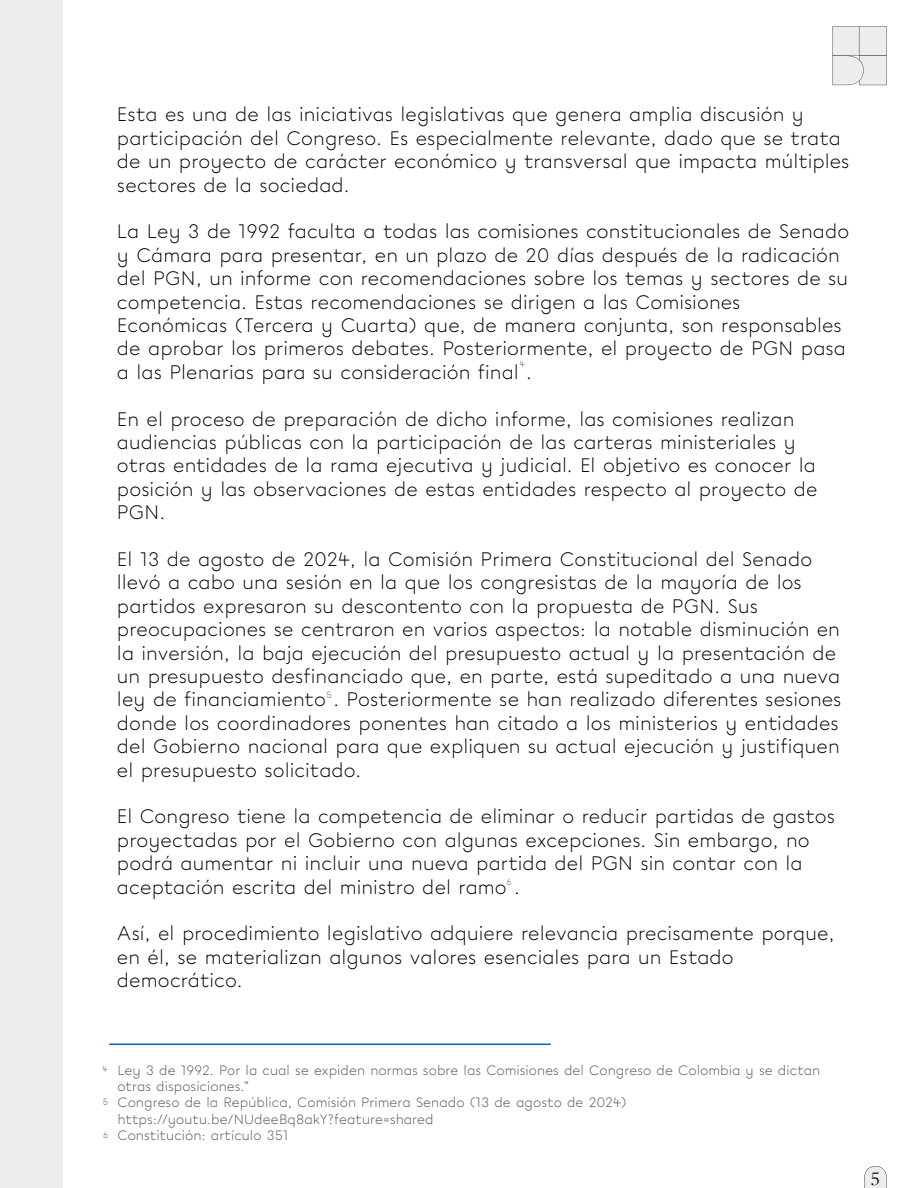
<style>
.page{position:relative;width:918px;height:1188px;background:#fff}
.page>*{position:absolute;margin:0;border:0;box-sizing:border-box;transform-origin:0 0}
.t1{font:300 19.5px/23.4px "Chromatica";letter-spacing:.005em;color:#000}
.t2{font:300 18px "Publico Banner Web";color:#000}
.t3{font:300 13.5px/16.2px "Chromatica";letter-spacing:.005em;color:#515151}
.t4{font:300 9px "Chromatica";color:#515151}
.t5{font:300 9px "Chromatica";color:#515151;scale:.96 1}
</style>
<div class="page">
<svg style="left:832px;top:26px;width:55px;height:59px;background:#e4e4e4"></svg>
<hr style="left:109px;top:1044px;width:442px;height:1px;background:#0164c8">
<svg style="left:864px;top:1166px;width:23px;height:22px"></svg>
<div style="left:0;top:0;width:63px;height:1188px;background:#ededed"></div>
<p class="t1" style="left:117px;top:103px;width:734px">Esta es una de las iniciativas legislativas que genera amplia discusión y participación del Congreso. Es especialmente relevante, dado que se trata de un proyecto de carácter económico y transversal que impacta múltiples sectores de la sociedad.</p>
<p class="t1" style="left:117px;top:220px;width:734px">La Ley 3 de 1992 faculta a todas las comisiones constitucionales de Senado y Cámara para presentar, en un plazo de 20 días después de la radicación del PGN, un informe con recomendaciones sobre los temas y sectores de su competencia. Estas recomendaciones se dirigen a las Comisiones Económicas (Tercera y Cuarta) que, de manera conjunta, son responsables de aprobar los primeros debates. Posteriormente, el proyecto de PGN pasa a las Plenarias para su consideración final .</p>
<p class="t1" style="left:117px;top:407px;width:702px">En el proceso de preparación de dicho informe, las comisiones realizan audiencias públicas con la participación de las carteras ministeriales y otras entidades de la rama ejecutiva y judicial. El objetivo es conocer la posición y las observaciones de estas entidades respecto al proyecto de PGN.</p>
<p class="t1" style="left:117px;top:547px;width:726px">El 13 de agosto de 2024, la Comisión Primera Constitucional del Senado llevó a cabo una sesión en la que los congresistas de la mayoría de los partidos expresaron su descontento con la propuesta de PGN. Sus preocupaciones se centraron en varios aspectos: la notable disminución en la inversión, la baja ejecución del presupuesto actual y la presentación de un presupuesto desfinanciado que, en parte, está supeditado a una nueva ley de financiamiento . Posteriormente se han realizado diferentes sesiones donde los coordinadores ponentes han citado a los ministerios y entidades del Gobierno nacional para que expliquen su actual ejecución y justifiquen el presupuesto solicitado.</p>
<p class="t1" style="left:117px;top:805px;width:720px">El Congreso tiene la competencia de eliminar o reducir partidas de gastos proyectadas por el Gobierno con algunas excepciones. Sin embargo, no podrá aumentar ni incluir una nueva partida del PGN sin contar con la aceptación escrita del ministro del ramo .</p>
<p class="t1" style="left:117px;top:922px;width:719px">Así, el procedimiento legislativo adquiere relevancia precisamente porque, en él, se materializan algunos valores esenciales para un Estado democrático.</p>
<p class="t4" style="left:519px;top:359px;width:7px">4</p>
<p class="t4" style="left:326px;top:689px;width:7px">5</p>
<p class="t4" style="left:507px;top:876px;width:7px">6</p>
<p class="t4" style="left:102px;top:1063px;width:7px">4</p>
<p class="t4" style="left:103px;top:1097px;width:7px">5</p>
<p class="t5" style="left:103px;top:1129px;width:7px">6</p>
<p class="t3" style="left:117px;top:1062px;width:704px">Ley 3 de 1992. Por la cual se expiden normas sobre las Comisiones del Congreso de Colombia y se dictan otras disposiciones.”<br>Congreso de la República, Comisión Primera Senado (13 de agosto de 2024) https://youtu.be/NUdeeBq8akY?feature=shared<br>Constitución: artículo 351</p>
<p class="t2" style="left:871px;top:1171px;width:10px">5</p>
</div>
